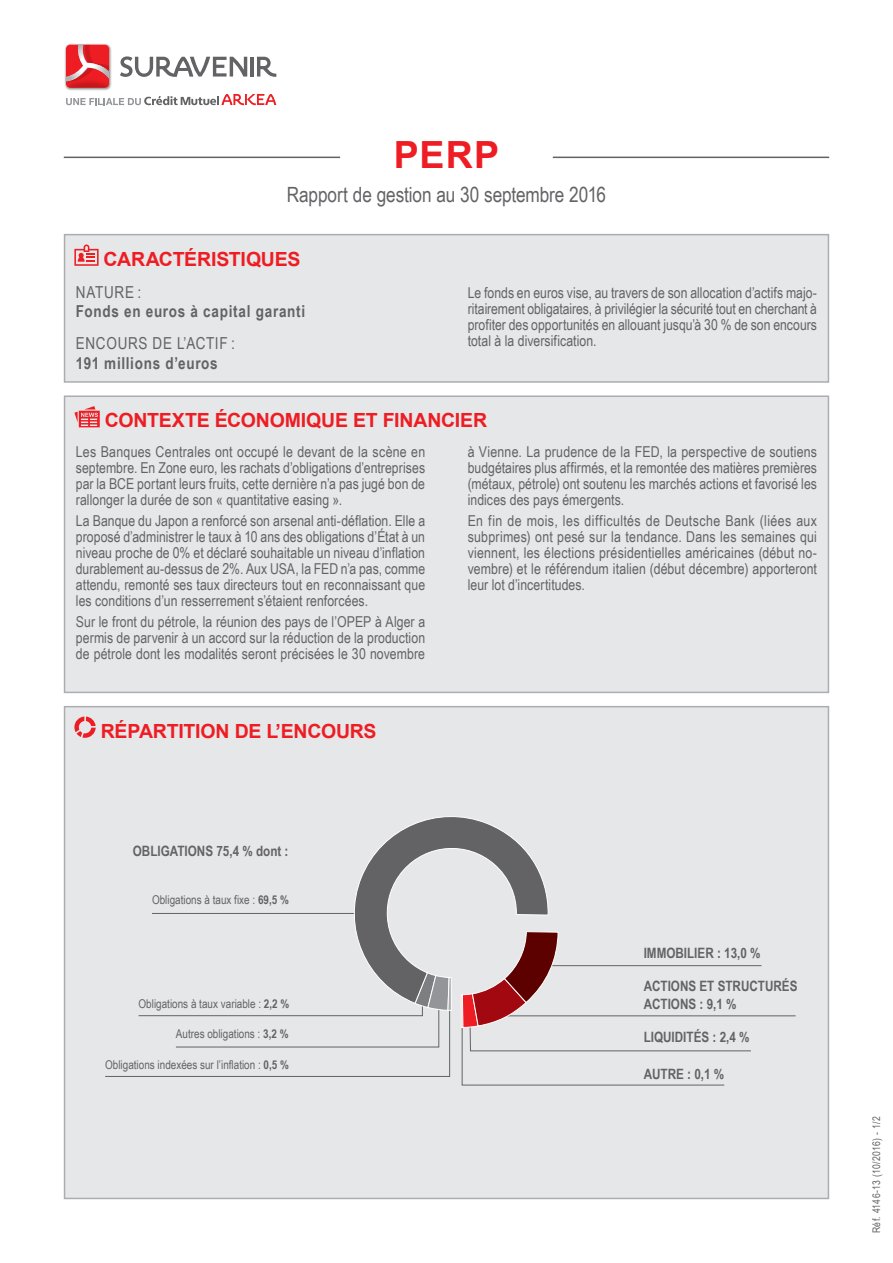
<style>
.page{position:relative;width:893px;height:1263px;background:#fff}
.page>*{position:absolute;margin:0;border:0;box-sizing:border-box;transform-origin:0 0}
.TITRES_NIVEAU_1_OK{font:700 37.5px "Arial";color:#ee1d23}
.SOUS-TITRE_FICHE{font:21px "Arial Narrow";letter-spacing:-.005em;color:#636366}
.titres_niveau_2_du_v{font:700 19.5px "Arial";letter-spacing:-.01em;color:#ee1d23}
.TITRES_NIVEAU_3{font:700 16.5px/19.5px "Arial Narrow";letter-spacing:.045em;color:#636366}
.TEXTE_COURANT_PETIT{font:15px/15.9px "Arial Narrow";letter-spacing:.005em;color:#636366;text-align:justify}
.t1{font:700 14.25px/17.7px "Arial Narrow";color:#636366}
.t2{font:12.15px "Arial Narrow";color:#636366}
.renvois{font:10.5px "Arial Narrow";letter-spacing:.025em;color:#636366}
.s1{font-weight:400}
.s2{font-weight:700}
</style>
<div class="page">
<div style="left:64px;top:706px;width:765px;height:493px;background:#e6e7e9;border:2px solid #acadb1"></div>
<hr style="left:250px;top:57px;width:4px;height:20px;background:#636366">
<svg style="left:257px;top:57px;width:19px;height:20px"></svg>
<svg style="left:120px;top:56px;width:127px;height:21px"></svg>
<svg style="left:66px;top:94px;width:210px;height:11px"></svg>
<img style="left:64px;top:44px;width:48px;height:47px">
<svg style="left:66px;top:45px;width:43px;height:23px"></svg>
<img style="left:66px;top:68px;width:43px;height:20px">
<div style="left:65px;top:396px;width:763px;height:296px;background:#e6e7e9"></div>
<div style="left:64px;top:395px;width:765px;height:298px;border:2px solid #acadb1"></div>
<hr style="left:64px;top:157px;width:276px;height:1px;background:#636366">
<hr style="left:553px;top:157px;width:276px;height:1px;background:#636366">
<hr style="left:538px;top:965px;width:223px;height:1px;background:#636366">
<hr style="left:481px;top:1015px;width:315px;height:1px;background:#636366">
<svg style="left:105px;top:816px;width:647px;height:270px"></svg>
<div style="left:65px;top:235px;width:763px;height:147px;background:#e6e7e9"></div>
<div style="left:64px;top:234px;width:765px;height:149px;border:2px solid #acadb1"></div>
<svg style="left:74px;top:406px;width:26px;height:21px"></svg>
<svg style="left:74px;top:244px;width:25px;height:22px"></svg>
<svg style="left:74px;top:716px;width:22px;height:22px"></svg>
<p class="TITRES_NIVEAU_1_OK" style="left:394px;top:133px;width:107px">PERP</p>
<p class="SOUS-TITRE_FICHE" style="left:287px;top:183px;width:321px">Rapport de gestion au 30 septembre 2016</p>
<p class="titres_niveau_2_du_v" style="left:104px;top:248px;width:198px">CARACTÉRISTIQUES</p>
<p class="TITRES_NIVEAU_3" style="left:76px;top:282px;width:231px"><span class="s1">NATURE :<br></span>Fonds en euros à capital garanti</p>
<p class="TITRES_NIVEAU_3" style="left:76px;top:334px;width:160px"><span class="s1">ENCOURS DE L’ACTIF :<br></span>191 millions d’euros</p>
<p class="TEXTE_COURANT_PETIT" style="left:468px;top:284px;width:351px">Le fonds en euros vise, au travers de son allocation d’actifs majo&shy;ritairement obligataires, à privilégier la sécurité tout en cherchant à profiter des opportunités en allouant jusqu’à 30 % de son encours total à la diversification.</p>
<p class="titres_niveau_2_du_v" style="left:105px;top:410px;width:384px">CONTEXTE ÉCONOMIQUE ET FINANCIER</p>
<p class="TEXTE_COURANT_PETIT" style="left:76px;top:444px;width:351px">Les Banques Centrales ont occupé le devant de la scène en septembre. En Zone euro, les rachats d’obligations d’entreprises par la BCE portant leurs fruits, cette dernière n’a pas jugé bon de rallonger la durée de son « quantitative easing ».</p>
<p class="TEXTE_COURANT_PETIT" style="left:76px;top:513px;width:351px">La Banque du Japon a renforcé son arsenal anti-déflation. Elle a proposé d’administrer le taux à 10 ans des obligations d’État à un niveau proche de 0% et déclaré souhaitable un niveau d’inflation durablement au-dessus de 2%. Aux USA, la FED n’a pas, comme attendu, remonté ses taux directeurs tout en reconnaissant que les conditions d’un resserrement s’étaient renforcées.</p>
<p class="TEXTE_COURANT_PETIT" style="left:76px;top:614px;width:351px">Sur le front du pétrole, la réunion des pays de l’OPEP à Alger a permis de parvenir à un accord sur la réduction de la production de pétrole dont les modalités seront précisées le 30 novembre</p>
<p class="titres_niveau_2_du_v" style="left:101px;top:720px;width:277px">RÉPARTITION DE L’ENCOURS</p>
<p class="t1" style="left:133px;top:841px;width:157px">OBLIGATIONS 75,4 % dont :</p>
<p class="t2" style="left:152px;top:891px;width:138px">Obligations à taux fixe : <span class="s2">69,5 %</span></p>
<p class="t2" style="left:139px;top:995px;width:152px">Obligations à taux variable : <span class="s2">2,2 %</span></p>
<p class="t2" style="left:176px;top:1025px;width:114px">Autres obligations : <span class="s2">3,2 %</span></p>
<p class="t2" style="left:105px;top:1056px;width:185px">Obligations indexées sur l’inflation : <span class="s2">0,5 %</span></p>
<p class="TEXTE_COURANT_PETIT" style="left:468px;top:444px;width:351px">à Vienne. La prudence de la FED, la perspective de soutiens budgétaires plus affirmés, et la remontée des matières premières (métaux, pétrole) ont soutenu les marchés actions et favorisé les indices des pays émergents.</p>
<p class="TEXTE_COURANT_PETIT" style="left:468px;top:513px;width:351px">En fin de mois, les difficultés de Deutsche Bank (liées aux subprimes) ont pesé sur la tendance. Dans les semaines qui viennent, les élections présidentielles américaines (début no&shy;vembre) et le référendum italien (début décembre) apporteront leur lot d’incertitudes.</p>
<p class="t1" style="left:644px;top:943px;width:118px">IMMOBILIER : 13,0 %</p>
<p class="t1" style="left:644px;top:976px;width:155px">ACTIONS ET STRUCTURÉS<br>ACTIONS : 9,1 %</p>
<p class="t1" style="left:644px;top:1027px;width:107px">LIQUIDITÉS : 2,4 %</p>
<p class="t1" style="left:644px;top:1064px;width:82px">AUTRE : 0,1 %</p>
<p class="renvois" style="left:870px;top:1233px;width:119px;rotate:-90deg">Réf. 4146-13 (10/2016) - 1/2</p>
</div>
